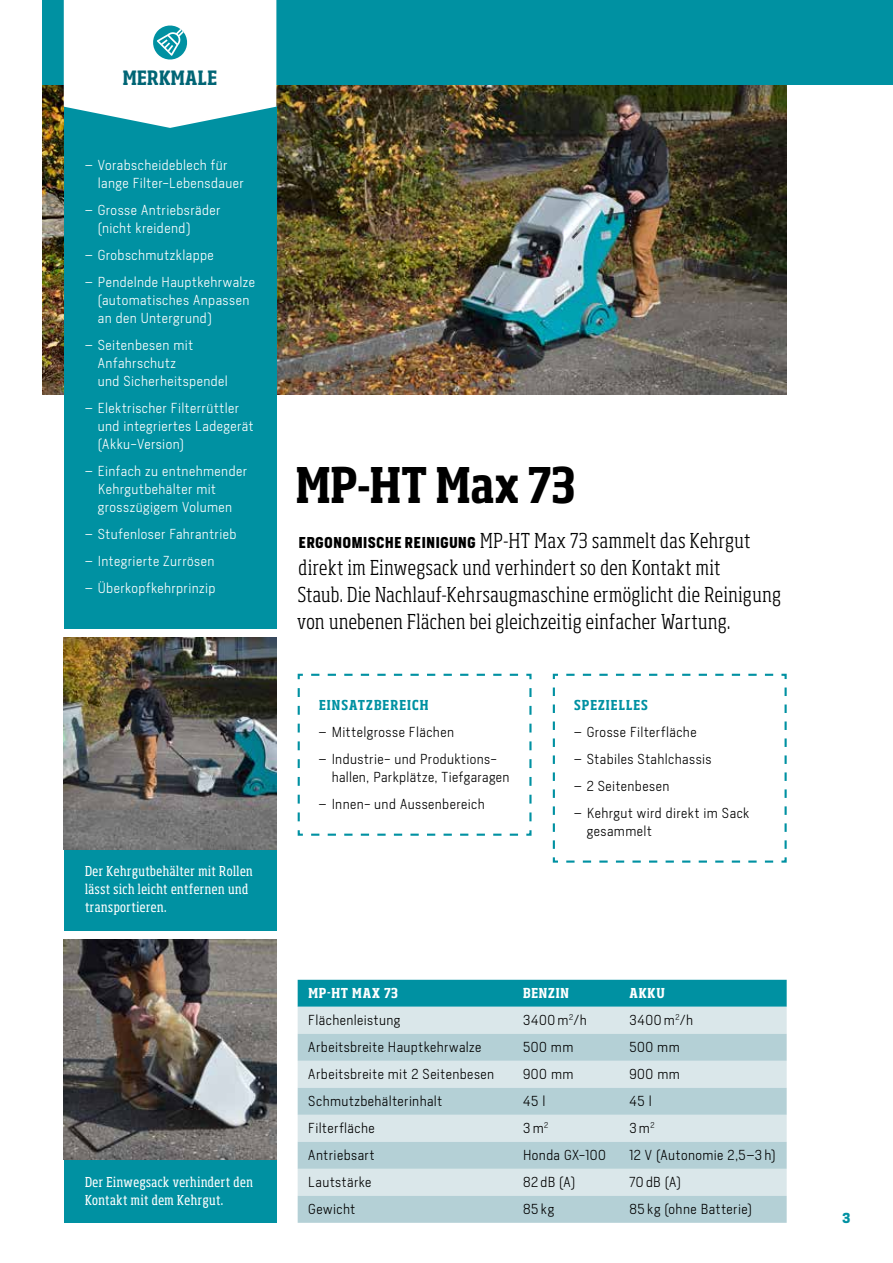
<style>
.page{position:relative;width:893px;height:1263px;background:#fff}
.page>*{position:absolute;margin:0;border:0;box-sizing:border-box;transform-origin:0 0}
.t1{font:700 condensed 48.45px "Soho Pro";color:#000}
.t2{font:300 condensed 20.25px/27px "Soho Pro";letter-spacing:.025em;color:#000}
.t3{font:700 condensed 19.5px "Soho Pro";letter-spacing:.02em;color:#006575}
.t4{font:300 13.5px/18px "Heron Sans";letter-spacing:.03em;color:#000}
.t5{font:300 13.5px/18px "Heron Sans";letter-spacing:.03em;color:#fff}
.t6{font:condensed 13.5px/18px "Soho Pro";letter-spacing:.035em;color:#fff}
.t7{font:700 condensed 13.5px "Soho Pro";letter-spacing:.08em;color:#0091a2}
.t8{font:700 condensed 13.5px "Soho Pro";letter-spacing:.06em;color:#fff}
.t9{font:700 13.5px "Heron Sans";color:#0091a2}
.s1{font-family:"Heron Sans Cond";font-weight:700;font-stretch:normal;font-size:14.7px}
</style>
<div class="page">
<img style="left:43px;top:85px;width:21px;height:310px">
<img style="left:276px;top:85px;width:511px;height:310px">
<div style="left:43px;top:0;width:850px;height:85px;background:#0091a2"></div>
<div style="left:64px;top:849px;width:212px;height:81px;background:#0091a2"></div>
<img style="left:64px;top:638px;width:212px;height:211px">
<div style="left:64px;top:1160px;width:212px;height:63px;background:#0091a2"></div>
<img style="left:64px;top:939px;width:212px;height:221px">
<svg style="left:297px;top:673px;width:235px;height:163px"></svg>
<svg style="left:552px;top:673px;width:235px;height:190px"></svg>
<div style="left:298px;top:980px;width:489px;height:27px;background:#0091a2"></div>
<div style="left:298px;top:1007px;width:489px;height:27px;background:#dae7ea"></div>
<svg style="left:298px;top:1034px;width:489px;height:189px;background:#c4dade"></svg>
<div style="left:64px;top:107px;width:212px;height:522px;background:#0091a2"></div>
<svg style="left:64px;top:0;width:212px;height:128px"></svg>
<h3 class="t3" style="left:123px;top:65px;width:96px">MERKMALE</h3>
<p class="t5" style="left:98px;top:155px;width:147px;text-indent:-13px">– Vorabscheideblech für lange Filter-Lebensdauer</p>
<p class="t5" style="left:98px;top:200px;width:124px;text-indent:-13px">– Grosse Antriebsräder (nicht kreidend)</p>
<p class="t5" style="left:85px;top:245px;width:130px">– Grobschmutzklappe</p>
<p class="t5" style="left:98px;top:272px;width:159px;text-indent:-13px">– Pendelnde Hauptkehrwalze (automatisches Anpassen an den Untergrund)</p>
<p class="t5" style="left:98px;top:335px;width:132px;text-indent:-13px">– Seitenbesen mit<br>Anfahrschutz<br>und Sicherheitspendel</p>
<p class="t5" style="left:98px;top:398px;width:157px;text-indent:-13px">– Elektrischer Filterrüttler und integriertes Ladegerät (Akku-Version)</p>
<p class="t5" style="left:98px;top:461px;width:151px;text-indent:-13px">– Einfach zu entnehmender<br>Kehrgutbehälter mit grosszügigem Volumen</p>
<p class="t5" style="left:85px;top:524px;width:153px">– Stufenloser Fahrantrieb</p>
<p class="t5" style="left:85px;top:551px;width:131px">– Integrierte Zurrösen</p>
<p class="t5" style="left:85px;top:578px;width:132px">– Überkopfkehrprinzip</p>
<p class="t6" style="left:85px;top:862px;width:169px">Der Kehrgutbehälter mit Rollen lässt sich leicht entfernen und transportieren.</p>
<p class="t6" style="left:85px;top:1172px;width:169px">Der Einwegsack verhindert den<br>Kontakt mit dem Kehrgut.</p>
<h1 class="t1" style="left:296px;top:452px;width:281px">MP-HT Max 73</h1>
<p class="t2" style="left:297px;top:525px;width:485px"><span class="s1">ERGONOMISCHE REINIGUNG</span> MP-HT Max 73 sammelt das Kehrgut direkt im Einwegsack und verhindert so den Kontakt mit<br>Staub. Die Nachlauf-Kehrsaugmaschine ermöglicht die Reinigung von unebenen Flächen bei gleichzeitig einfacher Wartung.</p>
<p class="t7" style="left:319px;top:696px;width:111px">EINSATZBEREICH</p>
<p class="t4" style="left:319px;top:722px;width:137px">– Mittelgrosse Flächen</p>
<p class="t4" style="left:332px;top:749px;width:179px;text-indent:-13px">– Industrie- und Produktions&shy;hallen, Parkplätze, Tiefgaragen</p>
<p class="t4" style="left:319px;top:794px;width:167px">– Innen- und Aussenbereich</p>
<p class="t7" style="left:574px;top:695px;width:75px">SPEZIELLES</p>
<p class="t4" style="left:574px;top:722px;width:124px">– Grosse Filterfläche</p>
<p class="t4" style="left:574px;top:749px;width:139px">– Stabiles Stahlchassis</p>
<p class="t4" style="left:574px;top:776px;width:97px">– 2 Seitenbesen</p>
<p class="t4" style="left:587px;top:803px;width:164px;text-indent:-13px">– Kehrgut wird direkt im Sack gesammelt</p>
<p class="t8" style="left:308px;top:984px;width:91px">MP-HT MAX 73</p>
<p class="t8" style="left:523px;top:984px;width:47px">BENZIN</p>
<p class="t8" style="left:629px;top:984px;width:37px">AKKU</p>
<p class="t4" style="left:308px;top:1010px;width:94px">Flächenleistung</p>
<p class="t4" style="left:523px;top:1010px;width:65px">3400 m<sup>2</sup>/h</p>
<p class="t4" style="left:629px;top:1010px;width:65px">3400 m<sup>2</sup>/h</p>
<p class="t4" style="left:308px;top:1037px;width:175px">Arbeitsbreite Hauptkehrwalze</p>
<p class="t4" style="left:523px;top:1037px;width:52px">500 mm</p>
<p class="t4" style="left:629px;top:1037px;width:52px">500 mm</p>
<p class="t4" style="left:308px;top:1064px;width:187px">Arbeitsbreite mit 2 Seitenbesen</p>
<p class="t4" style="left:523px;top:1064px;width:52px">900 mm</p>
<p class="t4" style="left:629px;top:1064px;width:52px">900 mm</p>
<p class="t4" style="left:308px;top:1091px;width:136px">Schmutzbehälterinhalt</p>
<p class="t4" style="left:523px;top:1091px;width:24px">45 l</p>
<p class="t4" style="left:629px;top:1091px;width:24px">45 l</p>
<p class="t4" style="left:308px;top:1118px;width:68px">Filterfläche</p>
<p class="t4" style="left:523px;top:1118px;width:27px">3 m<sup>2</sup></p>
<p class="t4" style="left:629px;top:1118px;width:27px">3 m<sup>2</sup></p>
<p class="t4" style="left:308px;top:1145px;width:68px">Antriebsart</p>
<p class="t4" style="left:523px;top:1145px;width:84px">Honda GX-100</p>
<p class="t4" style="left:629px;top:1145px;width:148px">12 V (Autonomie 2,5–3 h)</p>
<p class="t4" style="left:308px;top:1172px;width:65px">Lautstärke</p>
<p class="t4" style="left:523px;top:1172px;width:54px">82 dB (A)</p>
<p class="t4" style="left:629px;top:1172px;width:53px">70 dB (A)</p>
<p class="t4" style="left:308px;top:1199px;width:49px">Gewicht</p>
<p class="t4" style="left:523px;top:1199px;width:33px">85 kg</p>
<p class="t4" style="left:629px;top:1199px;width:124px">85 kg (ohne Batterie)</p>
<p class="t9" style="left:842px;top:1209px;width:10px">3</p>
</div>
